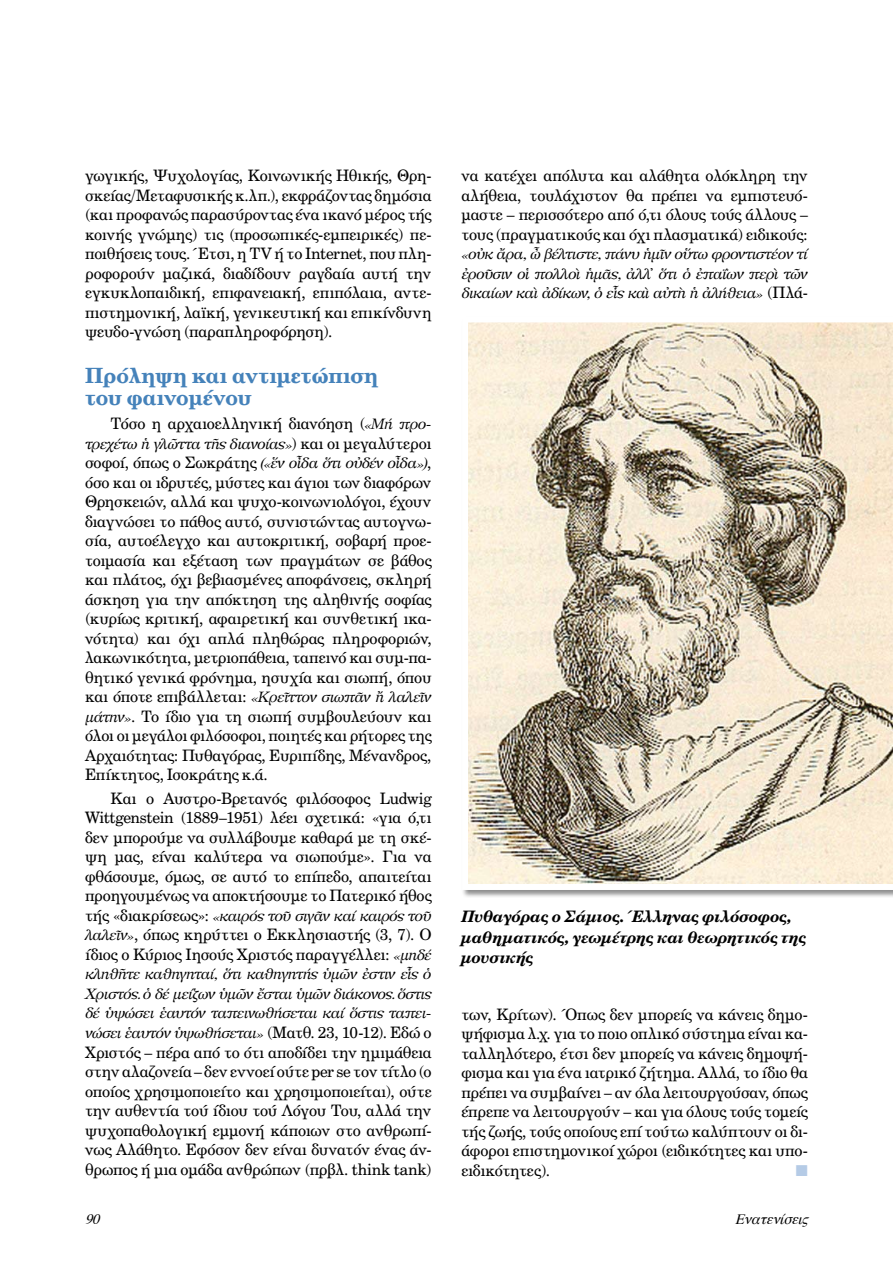
<style>
.page{position:relative;width:893px;height:1263px;background:#fff}
.page>*{position:absolute;margin:0;border:0;box-sizing:border-box;transform-origin:0 0}
.t1{font:21px/22.2px "UB Century Bold";color:#4582ba}
.t2{font:15.75px/19.5px "UB Century";letter-spacing:-.015em;color:#000;text-align:justify}
.t3{font:italic 15.75px/20.2px "UB Century Bold";letter-spacing:-.005em;color:#000}
.t4{font:15.75px "Zapf Dingbats ITC";color:#b5cbe6}
.t5{font:italic 14.25px/19.5px "Apollonia";letter-spacing:-.05em;color:#000;text-align:justify}
.t6{font:italic 14.25px "Times";color:#000}
.s1{font-family:"Apollonia";font-style:italic;font-size:14.25px}
.s2{font-family:"UB Century";font-style:normal;font-size:15.75px}
</style>
<div class="page">
<div style="left:462px;top:316px;width:431px;height:589px;background:#000;opacity:.45"></div>
<img style="left:462px;top:316px;width:431px;height:574px">
<p class="t2" style="left:85px;top:166px;width:348px">γωγικής, Ψυχολογίας, Κοινωνικής Ηθικής, Θρη&shy;σκείας/Μεταφυσικής κ.λπ.), εκφράζοντας δημόσια (και προφανώς παρασύροντας ένα ικανό μέρος τής κοινής γνώμης) τις (προσωπικές-εμπειρικές) πε&shy;ποιθήσεις τους. Έτσι, η TV ή το Internet, που πλη&shy;ροφορούν μαζικά, διαδίδουν ραγδαία αυτή την εγκυκλοπαιδική, επιφανειακή, επιπόλαια, αντε&shy;πιστημονική, λαϊκή, γενικευτική και επικίνδυνη ψευδο-γνώση (παραπληροφόρηση).</p>
<h1 class="t1" style="left:85px;top:364px;width:295px">Πρόληψη και αντιμετώπιση του φαινομένου</h1>
<p class="t2" style="left:111px;top:414px;width:323px">Τόσο η αρχαιοελληνική διανόηση (<span class="s1">«Μή προ-</span></p>
<p class="t5" style="left:85px;top:434px;width:348px">τρεχέτω ἡ γλῶττα τῆς διανοίας»<span class="s2">) και οι μεγαλύτεροι σοφοί, όπως ο Σωκράτης</span> («ἕν οἶδα ὅτι οὐδέν οἶδα»)<span class="s2">,</span></p>
<p class="t2" style="left:85px;top:472px;width:348px">όσο και οι ιδρυτές, μύστες και άγιοι των διαφόρων Θρησκειών, αλλά και ψυχο-κοινωνιολόγοι, έχουν διαγνώσει το πάθος αυτό, συνιστώντας αυτογνω&shy;σία, αυτοέλεγχο και αυτοκριτική, σοβαρή προε&shy;τοιμασία και εξέταση των πραγμάτων σε βάθος και πλάτος, όχι βεβιασμένες αποφάνσεις, σκληρή άσκηση για την απόκτηση της αληθινής σοφίας (κυρίως κριτική, αφαιρετική και συνθετική ικα&shy;νότητα) και όχι απλά πληθώρας πληροφοριών, λακωνικότητα, μετριοπάθεια, ταπεινό και συμ-πα&shy;θητικό γενικά φρόνημα, ησυχία και σιωπή, όπου</p>
<p class="t5" style="left:85px;top:688px;width:348px"><span class="s2">και όποτε επιβάλλεται:</span> «Κρεῖττον σιωπᾶν ἤ λαλεῖν</p>
<p class="t2" style="left:85px;top:706px;width:348px"><span class="s1">μάτην»</span>. Το ίδιο για τη σιωπή συμβουλεύουν και όλοι οι μεγάλοι φιλόσοφοι, ποιητές και ρήτορες της Αρχαιότητας: Πυθαγόρας, Ευριπίδης, Μένανδρος, Επίκτητος, Ισοκράτης κ.ά.</p>
<p class="t2" style="left:85px;top:788px;width:348px;text-indent:26px">Και ο Αυστρο-Βρετανός φιλόσοφος Ludwig Wittgenstein (1889–1951) λέει σχετικά: «για ό,τι δεν μπορούμε να συλλάβουμε καθαρά με τη σκέ&shy;ψη μας, είναι καλύτερα να σιωπούμε». Για να φθάσουμε, όμως, σε αυτό το επίπεδο, απαιτείται προηγουμένως να αποκτήσουμε το Πατερικό ήθος</p>
<p class="t5" style="left:85px;top:906px;width:348px"><span class="s2">τής «διακρίσεως»:</span> «καιρός τοῦ σιγᾶν καί καιρός τοῦ</p>
<p class="t2" style="left:85px;top:925px;width:348px"><span class="s1">λαλεῖν»</span>, όπως κηρύττει ο Εκκλησιαστής (3, 7). Ο ίδιος ο Κύριος Ιησούς Χριστός παραγγέλλει: <span class="s1">«μηδέ</span></p>
<p class="t5" style="left:85px;top:965px;width:348px">κληθῆτε καθηγηταί, ὅτι καθηγητής ὑμῶν ἐστιν εἷς ὁ Χριστός. ὁ δέ μείζων ὑμῶν ἔσται ὑμῶν διάκονος. ὅστις δέ ὑψώσει ἑαυτόν ταπεινωθήσεται καί ὅστις ταπει&shy;νώσει ἑαυτόν ὑψωθήσεται» <span class="s2">(Ματθ. 23, 10-12). Εδώ ο</span></p>
<p class="t2" style="left:85px;top:1042px;width:348px">Χριστός – πέρα από το ότι αποδίδει την ημιμάθεια στην αλαζονεία – δεν εννοεί ούτε per se τον τίτλο (ο οποίος χρησιμοποιείτο και χρησιμοποιείται), ούτε την αυθεντία τού ίδιου τού Λόγου Του, αλλά την ψυχοπαθολογική εμμονή κάποιων στο ανθρωπί&shy;νως Αλάθητο. Εφόσον δεν είναι δυνατόν ένας άν&shy;θρωπος ή μια ομάδα ανθρώπων (πρβλ. think tank)</p>
<p class="t2" style="left:461px;top:166px;width:348px">να κατέχει απόλυτα και αλάθητα ολόκληρη την αλήθεια, τουλάχιστον θα πρέπει να εμπιστευό&shy;μαστε – περισσότερο από ό,τι όλους τούς άλλους – τους (πραγματικούς και όχι πλασματικά) ειδικούς:</p>
<p class="t5" style="left:461px;top:245px;width:348px">«οὐκ ἄρα, ὦ βέλτιστε, πάνυ ἡμῖν οὕτω φροντιστέον τί ἐροῦσιν οἱ πολλοὶ ἡμᾶς, ἀλλ᾽ ὅτι ὁ ἐπαΐων περὶ τῶν δικαίων καὶ ἀδίκων, ὁ εἷς καὶ αὐτὴ ἡ ἀλήθεια» <span class="s2">(Πλά-</span></p>
<p class="t3" style="left:461px;top:906px;width:347px">Πυθαγόρας ο Σάμιος. Έλληνας φιλόσοφος, μαθηματικός, γεωμέτρης και θεωρητικός της μουσικής</p>
<p class="t2" style="left:461px;top:1004px;width:348px">των, Κρίτων). Όπως δεν μπορείς να κάνεις δημο&shy;ψήφισμα λ.χ. για το ποιο οπλικό σύστημα είναι κα&shy;ταλληλότερο, έτσι δεν μπορείς να κάνεις δημοψή&shy;φισμα και για ένα ιατρικό ζήτημα. Αλλά, το ίδιο θα πρέπει να συμβαίνει – αν όλα λειτουργούσαν, όπως έπρεπε να λειτουργούν – και για όλους τούς τομείς τής ζωής, τούς οποίους επί τούτω καλύπτουν οι δι&shy;άφοροι επιστημονικοί χώροι (ειδικότητες και υπο&shy;ειδικότητες).</p>
<p class="t4" style="left:796px;top:1163px;width:13px">■</p>
<p class="t6" style="left:85px;top:1205px;width:22px">90</p>
<p class="t6" style="left:735px;top:1205px;width:81px">Eνατενίσεις</p>
</div>
